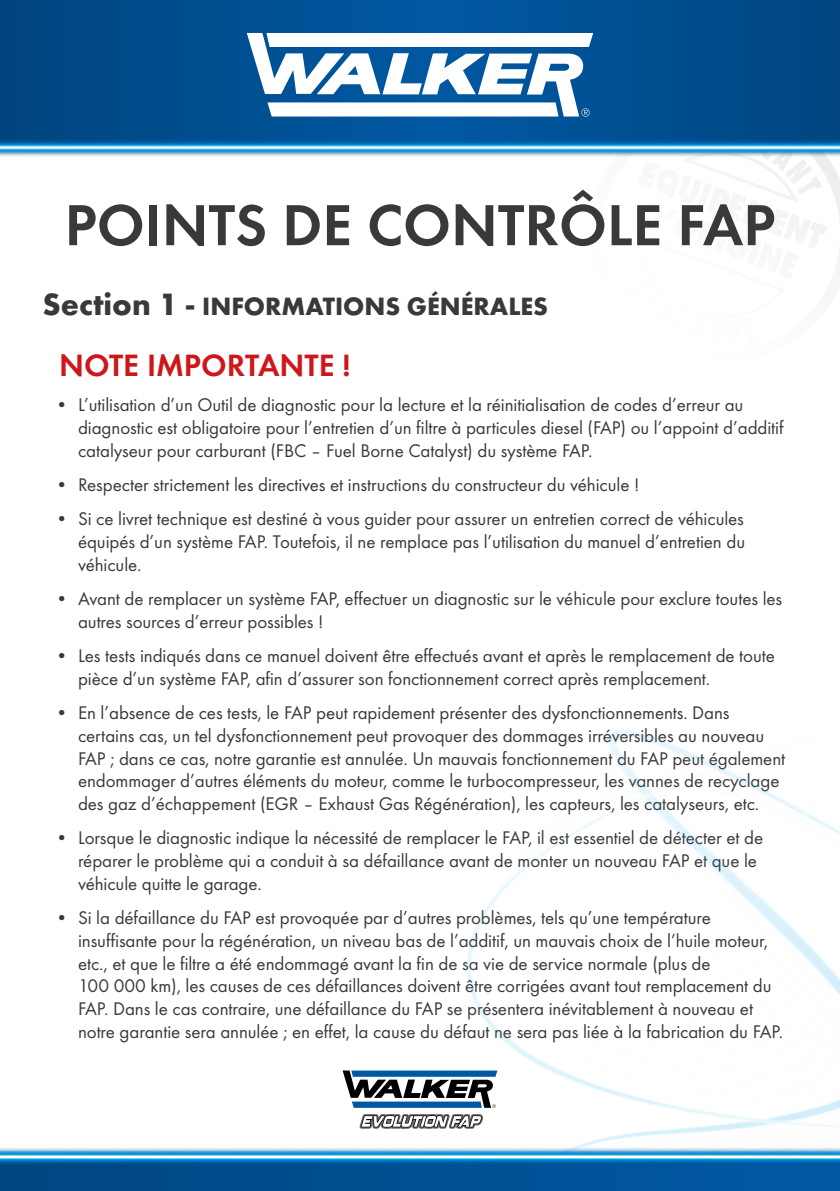
<style>
.page{position:relative;width:840px;height:1191px;background:#fff}
.page>*{position:absolute;margin:0;border:0;box-sizing:border-box;transform-origin:0 0}
.t1{font:60px "Futura TOT Dem";color:#3a3938}
.t2{font:32px "Futura TOT Dem";color:#cd171a}
.t3{font:700 26px "Futura TOT";color:#3a3938}
.t4{font:19px/22.8px "Futura TOT Boo";letter-spacing:-.005em;color:#3a3938}
.s1{font-size:32px}
</style>
<div class="page">
<svg style="left:826px;top:159px;width:13px;height:104px"></svg>
<svg style="left:720px;top:159px;width:106px;height:85px"></svg>
<img style="left:382px;top:730px;width:457px;height:415px">
<div style="left:0;top:1157px;width:839px;height:34px;background:linear-gradient(to right,#004681,#005aa4)"></div>
<img style="left:0;top:1145px;width:839px;height:23px">
<svg style="left:342px;top:1070px;width:155px;height:58px"></svg>
<svg style="left:0;top:0;width:839px;height:136px;background:#004c8d"></svg>
<svg style="left:246px;top:33px;width:347px;height:84px"></svg>
<img style="left:0;top:136px;width:839px;height:23px">
<h1 class="t1" style="left:65px;top:189px;width:711px">POINTS DE CONTRÔLE FAP</h1>
<h3 class="t3" style="left:43px;top:290px;width:507px"><span class="s1">Section 1 -</span> INFORMATIONS GÉNÉRALES</h3>
<h2 class="t2" style="left:59px;top:346px;width:293px">NOTE IMPORTANTE !</h2>
<p class="t4" style="left:78px;top:393px;width:706px;text-indent:-23px">• L’utilisation d’un Outil de diagnostic pour la lecture et la réinitialisation de codes d’erreur au diagnostic est obligatoire pour l’entretien d’un filtre à particules diesel (FAP) ou l’appoint d’additif catalyseur pour carburant (FBC – Fuel Borne Catalyst) du système FAP.</p>
<p class="t4" style="left:55px;top:473px;width:585px">• Respecter strictement les directives et instructions du constructeur du véhicule !</p>
<p class="t4" style="left:78px;top:507px;width:668px;text-align:justify;text-indent:-23px">• Si ce livret technique est destiné à vous guider pour assurer un entretien correct de véhicules équipés d’un système FAP. Toutefois, il ne remplace pas l’utilisation du manuel d’entretien du véhicule.</p>
<p class="t4" style="left:78px;top:587px;width:705px;text-indent:-23px">• Avant de remplacer un système FAP, effectuer un diagnostic sur le véhicule pour exclure toutes les autres sources d’erreur possibles !</p>
<p class="t4" style="left:78px;top:644px;width:698px;text-indent:-23px">• Les tests indiqués dans ce manuel doivent être effectués avant et après le remplacement de toute pièce d’un système FAP, afin d’assurer son fonctionnement correct après remplacement.</p>
<p class="t4" style="left:78px;top:701px;width:708px;text-indent:-23px">• En l’absence de ces tests, le FAP peut rapidement présenter des dysfonctionnements. Dans certains cas, un tel dysfonctionnement peut provoquer des dommages irréversibles au nouveau FAP ; dans ce cas, notre garantie est annulée. Un mauvais fonctionnement du FAP peut également endommager d’autres éléments du moteur, comme le turbocompresseur, les vannes de recyclage des gaz d’échappement (EGR – Exhaust Gas Régénération), les capteurs, les catalyseurs, etc.</p>
<p class="t4" style="left:78px;top:826px;width:686px;text-indent:-23px">• Lorsque le diagnostic indique la nécessité de remplacer le FAP, il est essentiel de détecter et de réparer le problème qui a conduit à sa défaillance avant de monter un nouveau FAP et que le véhicule quitte le garage.</p>
<p class="t4" style="left:78px;top:906px;width:706px;text-indent:-23px">• Si la défaillance du FAP est provoquée par d’autres problèmes, tels qu’une température insuffisante pour la régénération, un niveau bas de l’additif, un mauvais choix de l’huile moteur, etc., et que le filtre a été endommagé avant la fin de sa vie de service normale (plus de<br>100 000 km), les causes de ces défaillances doivent être corrigées avant tout remplacement du FAP. Dans le cas contraire, une défaillance du FAP se présentera inévitablement à nouveau et notre garantie sera annulée ; en effet, la cause du défaut ne sera pas liée à la fabrication du FAP.</p>
</div>
